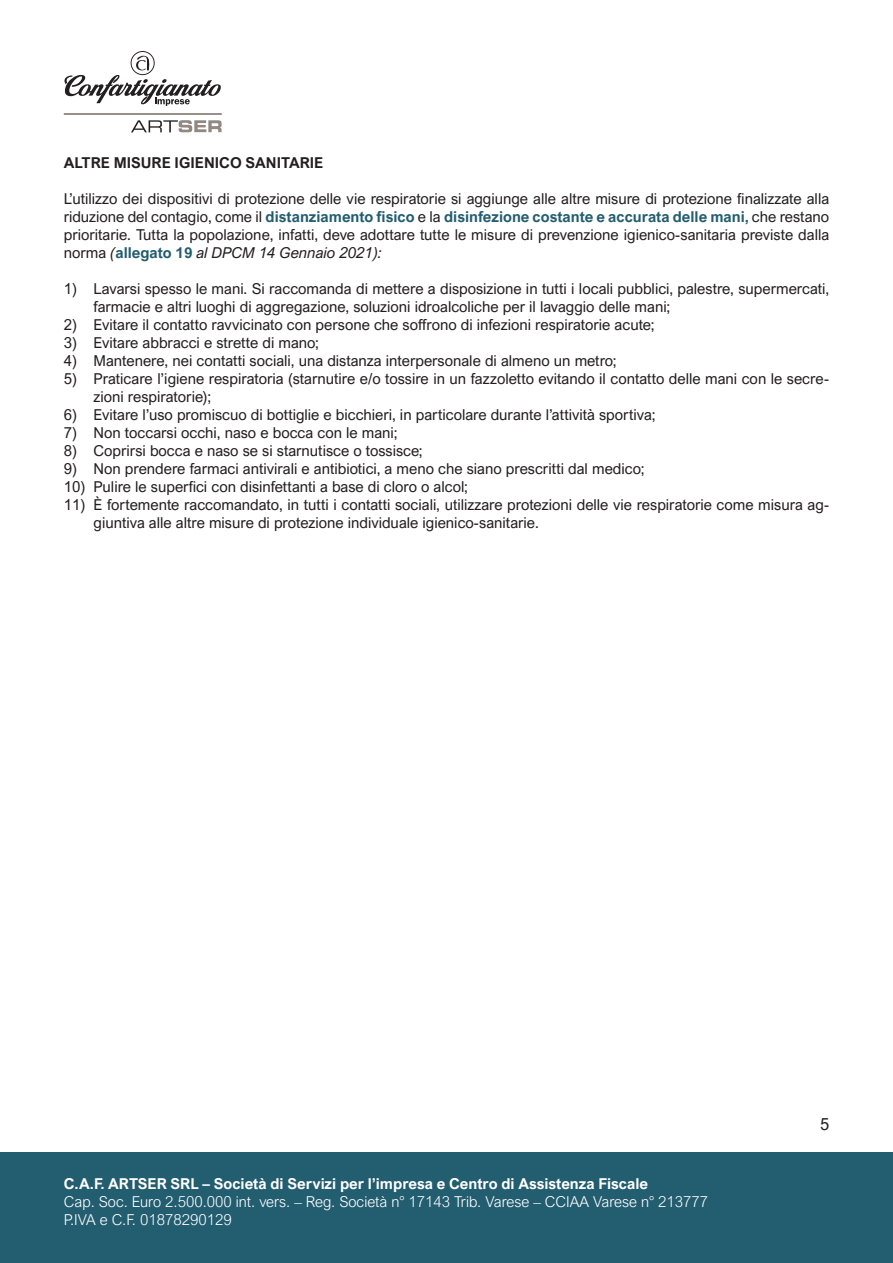
<style>
.page{position:relative;width:893px;height:1263px;background:#fff}
.page>*{position:absolute;margin:0;border:0;box-sizing:border-box;transform-origin:0 0}
.t1{font:16.5px "Arial Nova";color:#231f20}
.testo_paragrafo{font:15px/18px "Arial Nova";color:#231f20}
.t2{font:300 15px/18px "Arial Nova";color:#fff}
.t3{font:700 15px "Arial Nova";color:#fff}
.titolo_paragrafo{font:700 15px "Arial Nova";color:#231f20}
.s1{font-weight:700;color:#235d70}
.s2{font-style:italic}
</style>
<div class="page">
<svg style="left:131px;top:120px;width:91px;height:12px"></svg>
<hr style="left:64px;top:113px;width:158px;height:2px;background:#918883">
<svg style="left:64px;top:51px;width:157px;height:55px"></svg>
<div style="left:0;top:1152px;width:893px;height:111px;background:#235d70"></div>
<p class="titolo_paragrafo" style="left:64px;top:154px;width:261px">ALTRE MISURE IGIENICO SANITARIE</p>
<p class="testo_paragrafo" style="left:64px;top:190px;width:767px;text-align:justify">L’utilizzo dei dispositivi di protezione delle vie respiratorie si aggiunge alle altre misure di protezione finalizzate alla riduzione del contagio, come il <span class="s1">distanziamento fisico</span> e la <span class="s1">disinfezione costante e accurata delle mani,</span> che restano prioritarie. Tutta la popolazione, infatti, deve adottare tutte le misure di prevenzione igienico-sanitaria previste dalla norma <span class="s2">(</span><span class="s1">allegato 19</span> <span class="s2">al DPCM 14 Gennaio 2021):</span></p>
<p class="testo_paragrafo" style="left:94px;top:280px;width:737px;text-indent:-30px">1) Lavarsi spesso le mani. Si raccomanda di mettere a disposizione in tutti i locali pubblici, palestre, supermercati, farmacie e altri luoghi di aggregazione, soluzioni idroalcoliche per il lavaggio delle mani;</p>
<p class="testo_paragrafo" style="left:64px;top:316px;width:592px">2) Evitare il contatto ravvicinato con persone che soffrono di infezioni respiratorie acute;</p>
<p class="testo_paragrafo" style="left:64px;top:334px;width:257px">3) Evitare abbracci e strette di mano;</p>
<p class="testo_paragrafo" style="left:64px;top:352px;width:554px">4) Mantenere, nei contatti sociali, una distanza interpersonale di almeno un metro;</p>
<p class="testo_paragrafo" style="left:94px;top:370px;width:737px;text-indent:-30px">5) Praticare l’igiene respiratoria (starnutire e/o tossire in un fazzoletto evitando il contatto delle mani con le secre&shy;zioni respiratorie);</p>
<p class="testo_paragrafo" style="left:64px;top:406px;width:593px">6) Evitare l’uso promiscuo di bottiglie e bicchieri, in particolare durante l’attività sportiva;</p>
<p class="testo_paragrafo" style="left:64px;top:424px;width:335px">7) Non toccarsi occhi, naso e bocca con le mani;</p>
<p class="testo_paragrafo" style="left:64px;top:442px;width:360px">8) Coprirsi bocca e naso se si starnutisce o tossisce;</p>
<p class="testo_paragrafo" style="left:64px;top:460px;width:582px">9) Non prendere farmaci antivirali e antibiotici, a meno che siano prescritti dal medico;</p>
<p class="testo_paragrafo" style="left:64px;top:478px;width:406px">10) Pulire le superfici con disinfettanti a base di cloro o alcol;</p>
<p class="testo_paragrafo" style="left:94px;top:496px;width:737px;text-indent:-30px">11) È fortemente raccomandato, in tutti i contatti sociali, utilizzare protezioni delle vie respiratorie come misura ag&shy;giuntiva alle altre misure di protezione individuale igienico-sanitarie.</p>
<p class="t3" style="left:64px;top:1175px;width:586px">C.A.F. ARTSER SRL – Società di Servizi per l’impresa e Centro di Assistenza Fiscale</p>
<p class="t2" style="left:64px;top:1192px;width:646px">Cap. Soc. Euro 2.500.000 int. vers. – Reg. Società n° 17143 Trib. Varese – CCIAA Varese n° 213777<br>P.IVA e C.F. 01878290129</p>
<p class="t1" style="left:820px;top:1115px;width:11px">5</p>
</div>
